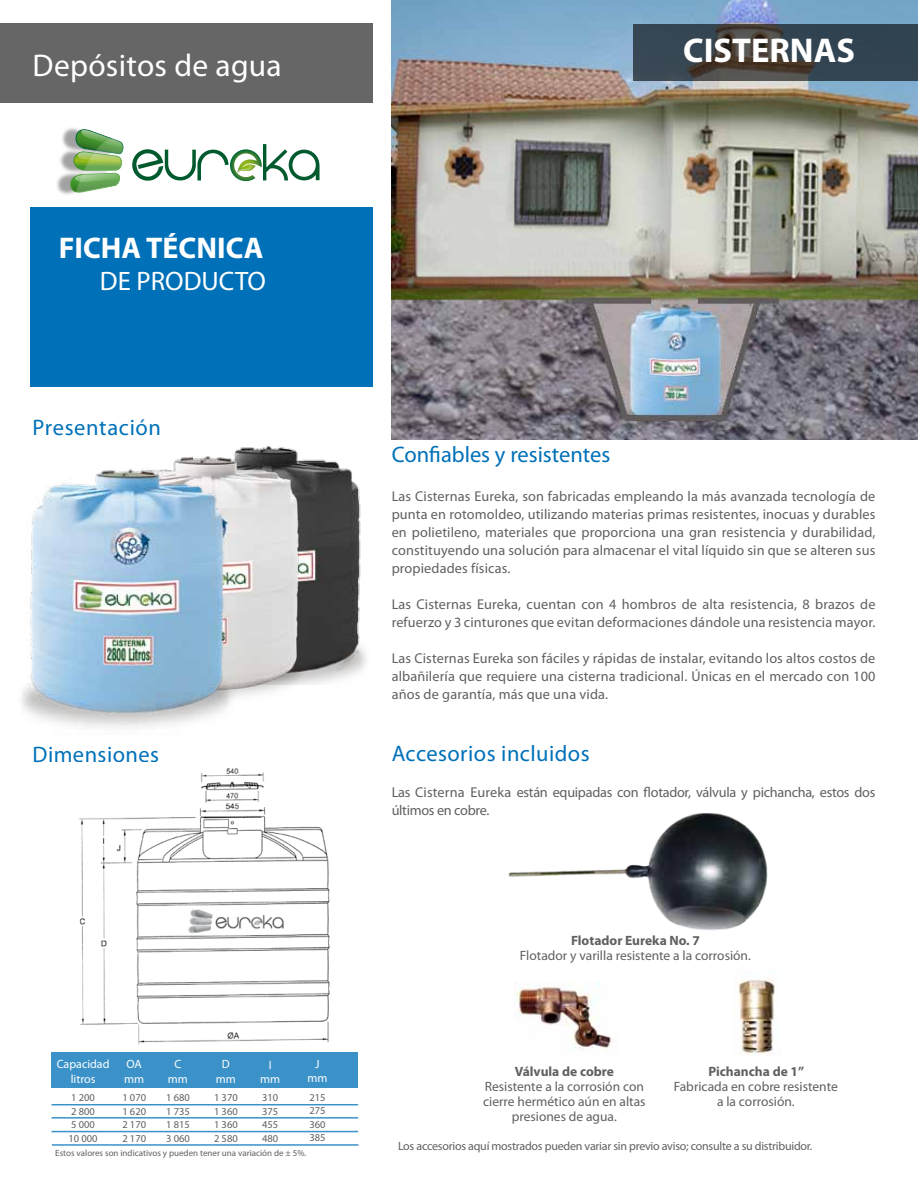
<style>
.page{position:relative;width:918px;height:1188px;background:#fff}
.page>*{position:absolute;margin:0;border:0;box-sizing:border-box;transform-origin:0 0}
.t1{font:700 34.5px "Myriad Pro";color:#fff}
.t2{font:31.5px "Myriad Pro";letter-spacing:.01em;color:#fff}
.t3{font:700 30px "Myriad Pro";color:#fff}
.t4{font:26.7px "Myriad Pro";color:#fff}
.t5{font:22.5px "Myriad Pro";letter-spacing:.02em;color:#0071b9}
.t6{font:22.5px "Myriad Pro";color:#0071b9}
.t7{font:14.25px/18px "Myriad Pro";letter-spacing:.01em;color:#5f6062;text-align:justify}
.t8{font:14.25px/18px "Myriad Pro";letter-spacing:-.02em;color:#5f6062}
.t9{font:13.5px/15px "Myriad Pro";color:#5f6062;text-align:center}
.t10{font:700 13.5px "Myriad Pro";color:#5f6062}
.t11{font:12px "Myriad Pro";letter-spacing:-.02em;color:#5f6062}
.t12{font:12px/14.4px "Myriad Pro";color:#fff;text-align:center}
.t13{font:10.5px/13.5px "Myriad Pro";color:#5f6062;text-align:justify}
.t14{font:9px "Myriad Pro";color:#5f6062}
</style>
<div class="page">
<img style="left:320px;top:459px;width:46px;height:224px">
<div style="left:0;top:24px;width:373px;height:79px;background:#666"></div>
<div style="left:30px;top:207px;width:343px;height:180px;background:#0071b9"></div>
<img style="left:392px;top:0;width:526px;height:439px">
<svg style="left:634px;top:24px;width:284px;height:56px;background:#3a434a"></svg>
<div style="left:52px;top:1052px;width:306px;height:36px;background:#3b92c9"></div>
<hr style="left:52px;top:1104px;width:306px;height:1px;background:#3b92c9">
<hr style="left:52px;top:1117px;width:306px;height:2px;background:#3b92c9">
<hr style="left:52px;top:1131px;width:306px;height:1px;background:#3b92c9">
<hr style="left:52px;top:1144px;width:306px;height:2px;background:#3b92c9">
<img style="left:79px;top:768px;width:251px;height:277px">
<img style="left:509px;top:813px;width:259px;height:117px">
<img style="left:738px;top:978px;width:37px;height:77px">
<img style="left:236px;top:445px;width:84px;height:252px">
<img style="left:514px;top:982px;width:97px;height:69px">
<img style="left:57px;top:128px;width:13px;height:66px">
<svg style="left:70px;top:128px;width:54px;height:66px"></svg>
<svg style="left:132px;top:144px;width:188px;height:37px"></svg>
<img style="left:21px;top:451px;width:215px;height:276px">
<h2 class="t2" style="left:33px;top:46px;width:251px">Depósitos de agua</h2>
<h3 class="t3" style="left:59px;top:229px;width:206px">FICHA TÉCNICA</h3>
<h3 class="t4" style="left:100px;top:265px;width:168px">DE PRODUCTO</h3>
<h3 class="t5" style="left:33px;top:413px;width:130px">Presentación</h3>
<h3 class="t5" style="left:33px;top:741px;width:128px">Dimensiones</h3>
<p class="t12" style="left:57px;top:1057px;width:54px">Capacidad litros</p>
<p class="t12" style="left:124px;top:1057px;width:22px;text-align:left">OA mm</p>
<p class="t12" style="left:168px;top:1057px;width:22px">C mm</p>
<p class="t12" style="left:216px;top:1057px;width:22px">D mm</p>
<p class="t13" style="left:69px;top:1091px;width:31px;text-align:left">1 200<br>2 800<br>5 000<br>10 000</p>
<p class="t13" style="left:122px;top:1091px;width:25px">1 070<br>1 620<br>2 170<br>2 170</p>
<p class="t13" style="left:166px;top:1091px;width:25px">1 680<br>1 735<br>1 815<br>3 060</p>
<p class="t13" style="left:214px;top:1091px;width:25px">1 370<br>1 360<br>1 360<br>2 580</p>
<p class="t12" style="left:260px;top:1057px;width:22px">I mm</p>
<p class="t13" style="left:262px;top:1091px;width:18px">310<br>375<br>455<br>480</p>
<p class="t12" style="left:308px;top:1057px;width:22px">J mm</p>
<p class="t13" style="left:309px;top:1090px;width:18px">215<br>275<br>360<br>385</p>
<p class="t14" style="left:55px;top:1147px;width:253px">Estos valores son indicativos y pueden tener una variación de ± 5%.</p>
<h1 class="t1" style="left:683px;top:28px;width:173px">CISTERNAS</h1>
<h3 class="t6" style="left:392px;top:441px;width:220px">Confiables y resistentes</h3>
<p class="t7" style="left:392px;top:487px;width:485px">Las Cisternas Eureka, son fabricadas empleando la más avanzada tecnología de punta en rotomoldeo, utilizando materias primas resistentes, inocuas y durables en polietileno, materiales que proporciona una gran resistencia y durabilidad, constituyendo una solución para almacenar el vital líquido sin que se alteren sus propiedades físicas.</p>
<p class="t7" style="left:392px;top:595px;width:485px">Las Cisternas Eureka, cuentan con 4 hombros de alta resistencia, 8 brazos de refuerzo y 3 cinturones que evitan deformaciones dándole una resistencia mayor.</p>
<p class="t7" style="left:392px;top:649px;width:485px">Las Cisternas Eureka son fáciles y rápidas de instalar, evitando los altos costos de albañilería que requiere una cisterna tradicional. Únicas en el mercado con 100 años de garantía, más que una vida.</p>
<h3 class="t5" style="left:392px;top:739px;width:199px">Accesorios incluidos</h3>
<p class="t8" style="left:392px;top:783px;width:485px">Las Cisterna Eureka están equipadas con flotador, válvula y pichancha, estos dos últimos en cobre.</p>
<p class="t10" style="left:571px;top:932px;width:130px">Flotador Eureka No. 7</p>
<p class="t9" style="left:520px;top:948px;width:232px">Flotador y varilla resistente a la corrosión.</p>
<p class="t10" style="left:708px;top:1063px;width:97px">Pichancha de 1”</p>
<p class="t9" style="left:674px;top:1079px;width:166px">Fabricada en cobre resistente a la corrosión.</p>
<p class="t11" style="left:398px;top:1138px;width:416px">Los accesorios aquí mostrados pueden variar sin previo aviso; consulte a su distribuidor.</p>
<p class="t10" style="left:515px;top:1063px;width:101px">Válvula de cobre</p>
<p class="t9" style="left:483px;top:1079px;width:164px">Resistente a la corrosión con cierre hermético aún en altas presiones de agua.</p>
</div>
